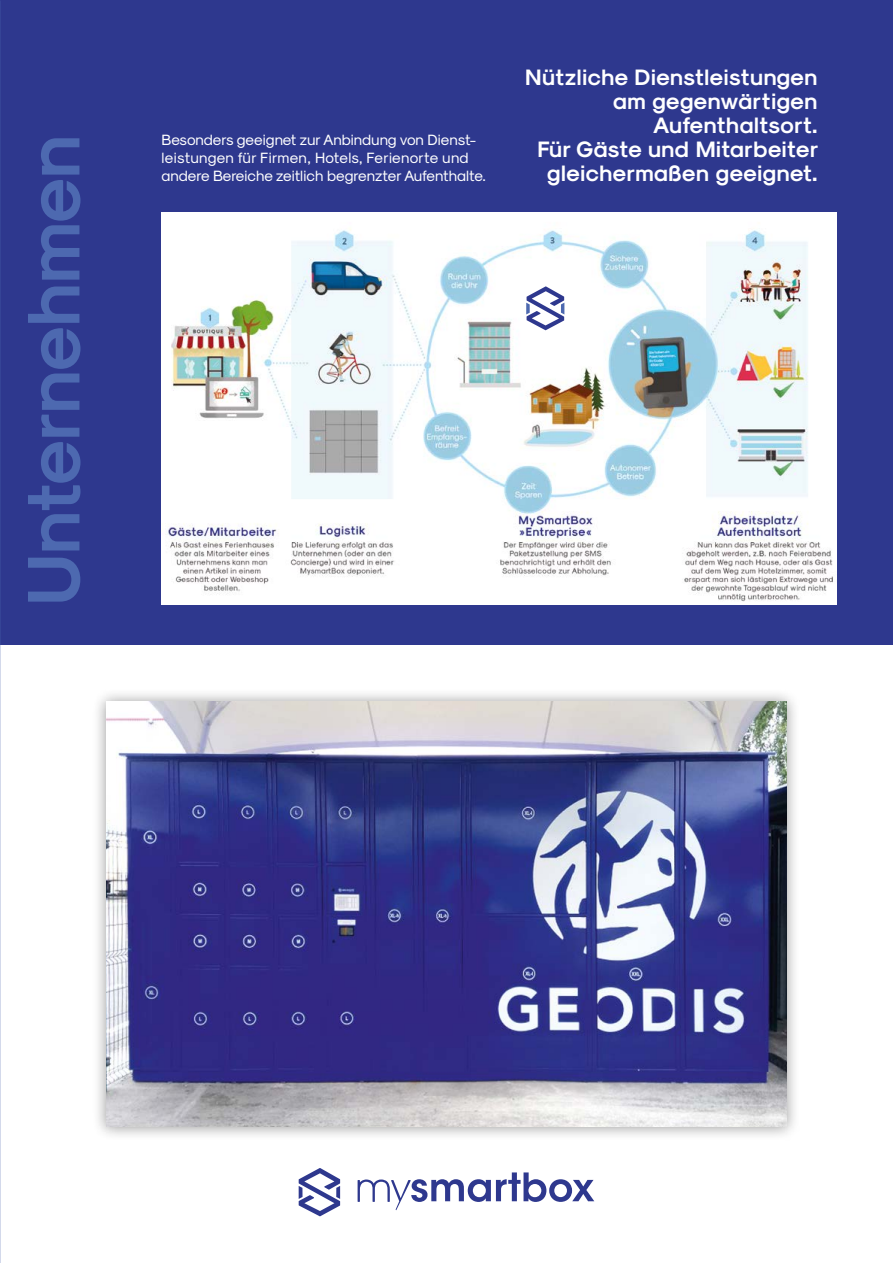
<style>
.page{position:relative;width:893px;height:1263px;background:#fff}
.page>*{position:absolute;margin:0;border:0;box-sizing:border-box;transform-origin:0 0}
.t1{font:75px "Sk Modernist Bold";letter-spacing:-.005em;color:#4d69b0}
.t2{font:22.5px/24px "Sk Modernist Bold";letter-spacing:.025em;color:#fff;text-align:right}
.t3{font:15px/18px "Sk Modernist Regular";color:#fff}
</style>
<div class="page">
<div style="left:92px;top:688px;width:708px;height:453px;background:#000;opacity:.4"></div>
<img style="left:106px;top:702px;width:681px;height:425px">
<div style="left:0;top:0;width:893px;height:644px;background:#2e388e"></div>
<img style="left:162px;top:213px;width:674px;height:391px">
<svg style="left:526px;top:286px;width:38px;height:44px"></svg>
<svg style="left:358px;top:1172px;width:236px;height:38px"></svg>
<svg style="left:299px;top:1168px;width:41px;height:48px"></svg>
<h1 class="t1" style="left:9px;top:606px;width:473px;rotate:-90deg">Unternehmen</h1>
<p class="t3" style="left:162px;top:130px;width:326px">Besonders geeignet zur Anbindung von Dienst&shy;leistungen für Firmen, Hotels, Ferienorte und andere Bereiche zeitlich begrenzter Aufenthalte.</p>
<h2 class="t2" style="left:525px;top:64px;width:295px">Nützliche Dienstleistungen am gegenwärtigen<br>Aufenthaltsort.<br>Für Gäste und Mitarbeiter gleichermaßen geeignet.</h2>
</div>
